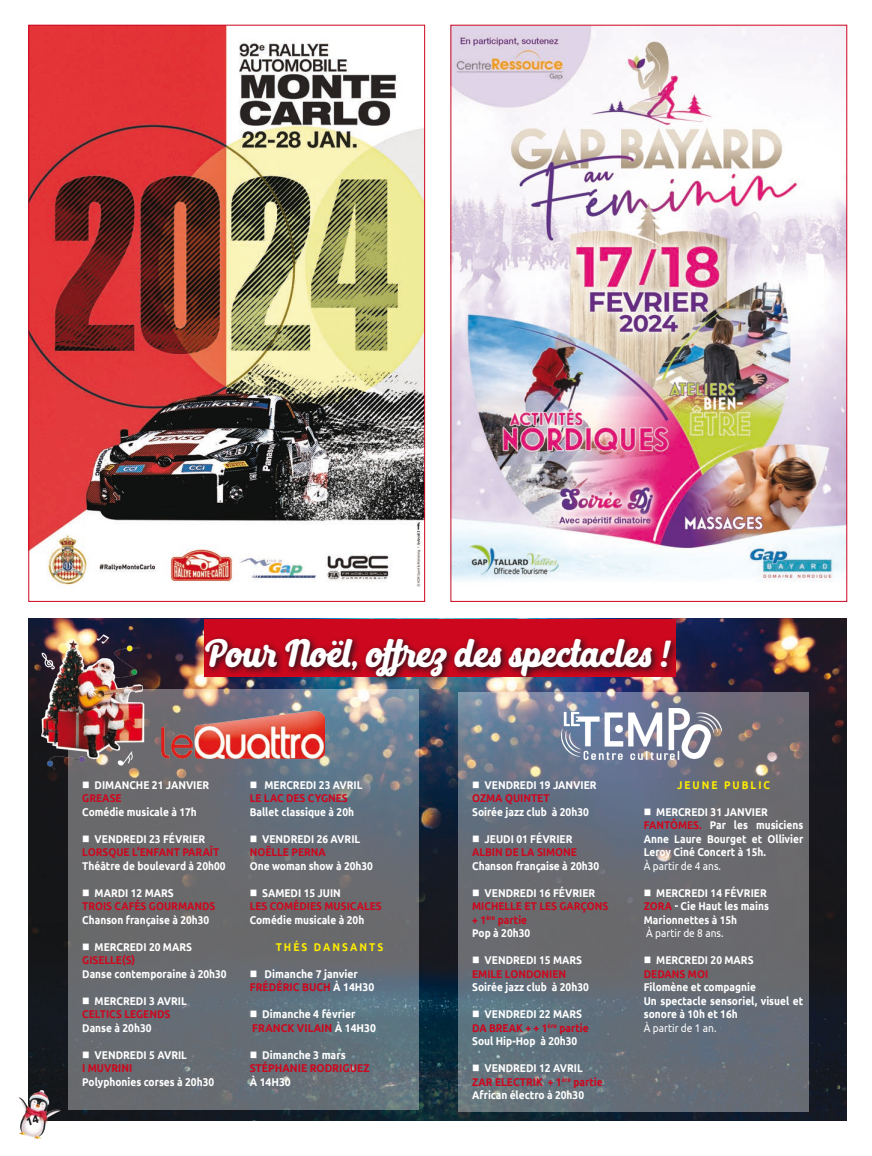
<style>
.page{position:relative;width:872px;height:1156px;background:#fff}
.page>*{position:absolute;margin:0;border:0;box-sizing:border-box;transform-origin:0 0}
.t1{font:37.5px "Selphia";color:#fff}
.t2{font:700 11.25px/13.5px "Ubuntu";color:#fff;text-align:justify;scale:.9 1}
.t3{font:700 11.25px "Ubuntu";color:#cd071e;scale:.9 1}
.t4{font:700 11.25px "Ubuntu";color:#fff;scale:.92 1}
.t5{font:700 11.25px "Ubuntu";color:#cd071e;scale:.92 1}
.t6{font:11.25px "Ubuntu";color:#fff;scale:.9 1}
.t7{font:700 11.25px "Ubuntu";letter-spacing:.2em;color:#ffed00;scale:.9 1}
.s1{color:#fff}
.s2{color:#cd071e}
</style>
<div class="page">
<img style="left:29px;top:618px;width:818px;height:502px">
<div style="left:204px;top:618px;width:471px;height:58px;background:#cd071e"></div>
<svg style="left:458px;top:691px;width:350px;height:420px;background:#686f78"></svg>
<svg style="left:68px;top:689px;width:351px;height:420px;background:#686f76"></svg>
<img style="left:18px;top:1087px;width:44px;height:52px">
<img style="left:453px;top:27px;width:392px;height:555px">
<img style="left:31px;top:27px;width:392px;height:560px">
<img style="left:562px;top:708px;width:159px;height:51px">
<img style="left:28px;top:597px;width:132px;height:203px">
<img style="left:150px;top:691px;width:175px;height:72px">
<svg style="left:201px;top:635px;width:479px;height:50px"></svg>
<svg style="left:26px;top:1114px;width:13px;height:11px"></svg>
<p class="t1" style="left:206px;top:629px;width:465px">Pour Noël, offrez des spectacles !</p>
<p class="t2" style="left:82px;top:777px;width:143px">■ DIMANCHE 21 JANVIER</p>
<p class="t3" style="left:82px;top:791px;width:45px">GREASE</p>
<p class="t2" style="left:82px;top:804px;width:129px">Comédie musicale à 17h</p>
<p class="t2" style="left:82px;top:831px;width:138px">■ VENDREDI 23 FÉVRIER</p>
<p class="t3" style="left:82px;top:845px;width:154px">LORSQUE L’ENFANT PARAÎT</p>
<p class="t2" style="left:82px;top:858px;width:161px">Théâtre de boulevard à 20h00</p>
<p class="t2" style="left:82px;top:885px;width:103px">■ MARDI 12 MARS</p>
<p class="t3" style="left:82px;top:899px;width:149px">TROIS CAFÉS GOURMANDS</p>
<p class="t2" style="left:82px;top:912px;width:143px">Chanson française à 20h30</p>
<p class="t2" style="left:82px;top:939px;width:123px">■ MERCREDI 20 MARS</p>
<p class="t3" style="left:82px;top:953px;width:60px">GISELLE(S)</p>
<p class="t2" style="left:82px;top:966px;width:162px">Danse contemporaine à 20h30</p>
<p class="t2" style="left:82px;top:993px;width:118px">■ MERCREDI 3 AVRIL</p>
<p class="t3" style="left:82px;top:1007px;width:99px">CELTICS LEGENDS</p>
<p class="t2" style="left:82px;top:1020px;width:78px">Danse à 20h30</p>
<p class="t2" style="left:82px;top:1047px;width:118px">■ VENDREDI 5 AVRIL</p>
<p class="t3" style="left:82px;top:1061px;width:57px">I MUVRINI</p>
<p class="t2" style="left:82px;top:1074px;width:148px">Polyphonies corses à 20h30</p>
<p class="t2" style="left:250px;top:777px;width:127px">■ MERCREDI 23 AVRIL</p>
<p class="t3" style="left:250px;top:791px;width:110px">LE LAC DES CYGNES</p>
<p class="t2" style="left:250px;top:804px;width:117px">Ballet classique à 20h</p>
<p class="t2" style="left:250px;top:831px;width:124px">■ VENDREDI 26 AVRIL</p>
<p class="t3" style="left:250px;top:845px;width:86px">NOËLLE PERNA</p>
<p class="t2" style="left:250px;top:858px;width:138px">One woman show à 20h30</p>
<p class="t2" style="left:250px;top:885px;width:103px">■ SAMEDI 15 JUIN</p>
<p class="t3" style="left:250px;top:899px;width:148px">LES COMÉDIES MUSICALES</p>
<p class="t2" style="left:250px;top:912px;width:129px">Comédie musicale à 20h</p>
<p class="t7" style="left:276px;top:939px;width:121px">THÉS DANSANTS</p>
<p class="t4" style="left:250px;top:966px;width:119px">■ Dimanche 7 janvier</p>
<p class="t5" style="left:250px;top:980px;width:137px">FRÉDÉRIC BUCH <span class="s1">À 14H30</span></p>
<p class="t4" style="left:250px;top:1007px;width:116px">■ Dimanche 4 février</p>
<p class="t5" style="left:252px;top:1020px;width:136px">FRANCK VILAIN <span class="s1">À 14H30</span></p>
<p class="t4" style="left:250px;top:1047px;width:106px">■ Dimanche 3 mars</p>
<p class="t5" style="left:250px;top:1061px;width:132px">STÉPHANIE RODRIGUEZ</p>
<p class="t4" style="left:250px;top:1074px;width:46px">À 14H30</p>
<p class="t2" style="left:472px;top:777px;width:140px">■ VENDREDI 19 JANVIER</p>
<p class="t3" style="left:472px;top:791px;width:88px">OZMA QUINTET</p>
<p class="t2" style="left:472px;top:804px;width:131px">Soirée jazz club à 20h30</p>
<p class="t2" style="left:472px;top:831px;width:113px">■ JEUDI 01 FÉVRIER</p>
<p class="t3" style="left:472px;top:845px;width:118px">ALBIN DE LA SIMONE</p>
<p class="t2" style="left:472px;top:858px;width:143px">Chanson française à 20h30</p>
<p class="t2" style="left:472px;top:885px;width:138px">■ VENDREDI 16 FÉVRIER</p>
<p class="t3" style="left:472px;top:899px;width:153px">MICHELLE ET LES GARÇONS</p>
<p class="t3" style="left:472px;top:912px;width:63px">+ 1<sup>ère</sup> partie</p>
<p class="t2" style="left:472px;top:926px;width:66px">Pop à 20h30</p>
<p class="t2" style="left:472px;top:953px;width:124px">■ VENDREDI 15 MARS</p>
<p class="t3" style="left:472px;top:966px;width:106px">EMILE LONDONIEN</p>
<p class="t2" style="left:472px;top:980px;width:131px">Soirée jazz club à 20h30</p>
<p class="t2" style="left:472px;top:1007px;width:124px">■ VENDREDI 22 MARS</p>
<p class="t3" style="left:472px;top:1020px;width:131px">DA BREAK + + 1<sup>ère</sup> partie</p>
<p class="t2" style="left:472px;top:1034px;width:118px">Soul Hip-Hop à 20h30</p>
<p class="t2" style="left:472px;top:1061px;width:124px">■ VENDREDI 12 AVRIL</p>
<p class="t3" style="left:472px;top:1074px;width:147px">ZAR ELECTRIK + 1<sup>ère</sup> partie</p>
<p class="t2" style="left:472px;top:1088px;width:126px">African électro à 20h30</p>
<p class="t7" style="left:677px;top:777px;width:105px">JEUNE PUBLIC</p>
<p class="t2" style="left:644px;top:804px;width:140px">■ MERCREDI 31 JANVIER</p>
<p class="t2" style="left:644px;top:818px;width:179px"><span class="s2">FANTÔMES.</span> Par les musiciens Anne Laure Bourget et Ollivier Leroy Ciné Concert à 15h.</p>
<p class="t6" style="left:644px;top:858px;width:87px">À partir de 4 ans.</p>
<p class="t2" style="left:644px;top:885px;width:138px">■ MERCREDI 14 FÉVRIER</p>
<p class="t2" style="left:644px;top:899px;width:140px"><span class="s2">ZORA</span> - Cie Haut les mains</p>
<p class="t2" style="left:644px;top:912px;width:105px">Marionnettes à 15h</p>
<p class="t6" style="left:646px;top:926px;width:87px">À partir de 8 ans.</p>
<p class="t2" style="left:644px;top:953px;width:123px">■ MERCREDI 20 MARS</p>
<p class="t3" style="left:644px;top:966px;width:73px">DEDANS MOI</p>
<p class="t2" style="left:644px;top:980px;width:126px">Filomène et compagnie</p>
<p class="t2" style="left:644px;top:993px;width:179px">Un spectacle sensoriel, visuel et sonore à 10h et 16h</p>
<p class="t6" style="left:644px;top:1020px;width:82px">À partir de 1 an.</p>
</div>
